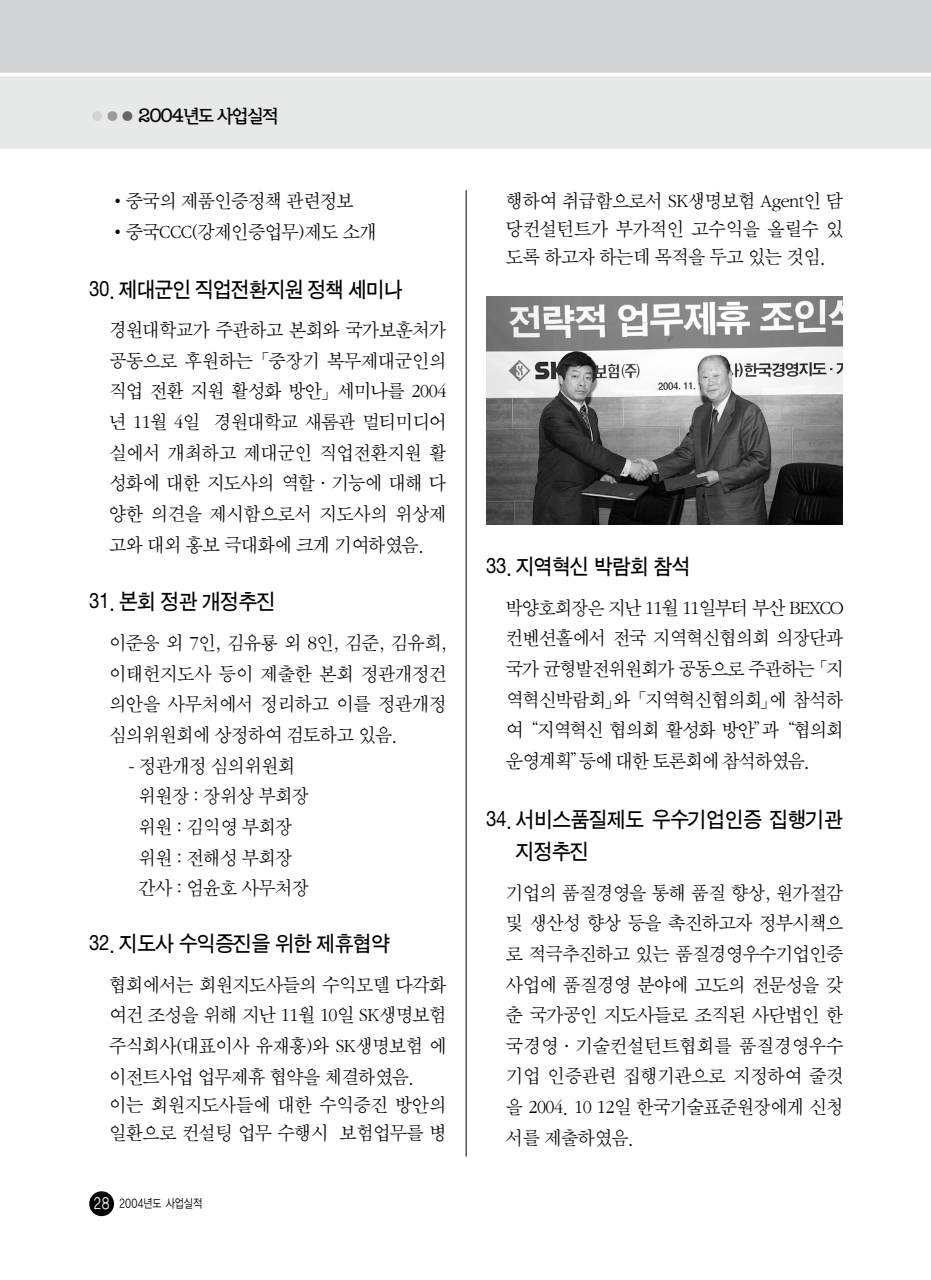
<style>
.page{position:relative;width:931px;height:1280px;background:#fff}
.page>*{position:absolute;margin:0;border:0;box-sizing:border-box;transform-origin:0 0}
.t1{font:21.88px/31.5px "Sand Tg";letter-spacing:-.025em;color:#000;scale:.95 1}
.t2{font:20.12px/30.6px "Sand Sm";letter-spacing:-.025em;color:#000;text-align:justify;scale:.95 1}
.t3{font:19.25px "San Ig M";letter-spacing:-.065em;color:#000}
.t4{font:12.25px "YGO12";letter-spacing:-.07em;color:#000;scale:.8 1}
.s1{color:#d1d3d4}
.s2{color:#999}
.s3{color:#666}
.s4{font-size:15.75px;color:#fff}
</style>
<div class="page">
<div style="left:0;top:0;width:931px;height:74px;background:#d1d3d4"></div>
<div style="left:0;top:74px;width:931px;height:75px;background:#e7e8e8"></div>
<hr style="left:0;top:73px;width:931px;height:3px;background:#fff">
<div style="left:89px;top:1191px;width:25px;height:24px;background:#000;border-radius:50%"></div>
<hr style="left:466px;top:190px;width:1px;height:966px;background:#000">
<img style="left:486px;top:296px;width:357px;height:229px">
<p class="t3" style="left:89px;top:108px;width:191px"><span class="s1">●</span><span class="s2">●</span><span class="s3">●</span> 2004년도 사업실적</p>
<p class="t2" style="left:126px;top:187px;width:266px">중국의 제품인증정책 관련정보 중국CCC(강제인증업무)제도 소개</p>
<p class="t1" style="left:89px;top:274px;width:332px">30. 제대군인 직업전환지원 정책 세미나</p>
<p class="t2" style="left:109px;top:316px;width:357px">경원대학교가 주관하고 본회와 국가보훈처가 공동으로 후원하는「중장기 복무제대군인의 직업 전환 지원 활성화 방안」세미나를 2004 년 11월 4일 경원대학교 새롬관 멀티미디어 실에서 개최하고 제대군인 직업전환지원 활 성화에 대한 지도사의 역할·기능에 대해 다 양한 의견을 제시함으로서 지도사의 위상제 고와 대외 홍보 극대화에 크게 기여하였음.</p>
<p class="t1" style="left:89px;top:587px;width:198px">31. 본회 정관 개정추진</p>
<p class="t2" style="left:109px;top:629px;width:357px">이준응 외 7인, 김유룡 외 8인, 김준, 김유희, 이태헌지도사 등이 제출한 본회 정관개정건 의안을 사무처에서 정리하고 이를 정관개정 심의위원회에 상정하여 검토하고 있음.</p>
<p class="t2" style="left:139px;top:751px;width:181px;text-align:left;text-indent:-10px">- 정관개정 심의위원회 위원장 : 장위상 부회장 위원 : 김익영 부회장 위원 : 전해성 부회장 간사 : 엄윤호 사무처장</p>
<p class="t1" style="left:89px;top:929px;width:318px">32. 지도사 수익증진을 위한 제휴협약</p>
<p class="t2" style="left:109px;top:970px;width:357px">협회에서는 회원지도사들의 수익모델 다각화 여건 조성을 위해 지난 11월 10일 SK생명보험 주식회사(대표이사 유재흥)와 SK생명보험 에 이전트사업 업무제휴 협약을 체결하였음.</p>
<p class="t2" style="left:109px;top:1091px;width:357px;line-height:28px">이는 회원지도사들에 대한 수익증진 방안의 일환으로 컨설팅 업무 수행시 보험업무를 병</p>
<p class="t4" style="left:93px;top:1197px;width:138px"><span class="s4">28</span> 2004년도 사업실적</p>
<p class="t2" style="left:506px;top:188px;width:357px;line-height:28px">행하여 취급함으로서 SK생명보험 Agent인 담 당컨설턴트가 부가적인 고수익을 올릴수 있 도록 하고자 하는데 목적을 두고 있는 것임.</p>
<p class="t1" style="left:486px;top:552px;width:217px">33. 지역혁신 박람회 참석</p>
<p class="t2" style="left:506px;top:593px;width:357px">박양호회장은 지난 11월 11일부터 부산 BEXCO 컨벤션홀에서 전국 지역혁신협의회 의장단과 국가 균형발전위원회가 공동으로 주관하는「지 역혁신박람회」와「지역혁신협의회」에 참석하 여“지역혁신 협의회 활성화 방안”과“협의회 운영계획”등에 대한 토론회에 참석하였음.</p>
<p class="t1" style="left:516px;top:805px;width:346px;text-indent:-30px">34. 서비스품질제도 우수기업인증 집행기관 지정추진</p>
<p class="t2" style="left:506px;top:878px;width:357px">기업의 품질경영을 통해 품질 향상, 원가절감 및 생산성 향상 등을 촉진하고자 정부시책으 로 적극추진하고 있는 품질경영우수기업인증 사업에 품질경영 분야에 고도의 전문성을 갖 춘 국가공인 지도사들로 조직된 사단법인 한 국경영·기술컨설턴트협회를 품질경영우수 기업 인증관련 집행기관으로 지정하여 줄것 을 2004. 10 12일 한국기술표준원장에게 신청 서를 제출하였음.</p>
</div>
